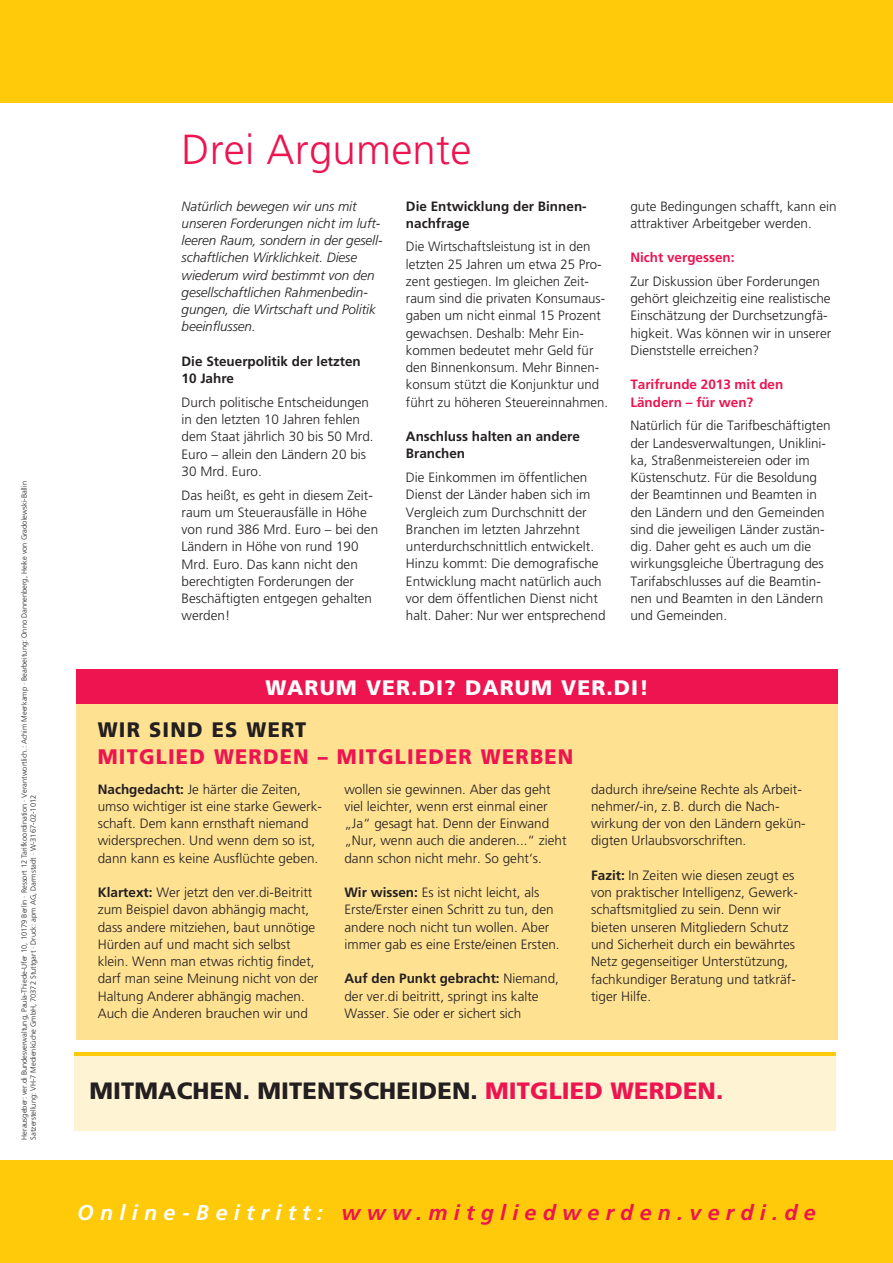
<style>
.page{position:relative;width:893px;height:1263px;background:#fff}
.page>*{position:absolute;margin:0;border:0;box-sizing:border-box;transform-origin:0 0}
.t1{font:300 42px "Frutiger LT Std";letter-spacing:.005em;color:#ed1450}
.t2{font:900 23.7px "Frutiger LT Std";letter-spacing:.005em;color:#231f20}
.t3{font:italic 700 21.45px "Frutiger LT Std";letter-spacing:.295em;color:#ed1450}
.t4{font:900 21px "Frutiger LT Std";letter-spacing:.06em;color:#ed1450;scale:.95 1}
.t5{font:900 21px "Frutiger LT Std";letter-spacing:.05em;color:#fff}
.t6{font:900 21px "Frutiger LT Std";color:#231f20;scale:.95 1}
.t7{font:300 13.5px/17.2px "Frutiger LT Std";color:#231f20}
.t8{font:italic 300 13.5px/17.2px "Frutiger LT Std";letter-spacing:-.005em;color:#231f20}
.t9{font:700 13.5px/17.2px "Frutiger LT Std";color:#231f20}
.t10{font:700 13.5px/17.2px "Frutiger LT Std";color:#ed1450}
.t11{font:300 7.5px/9px "Frutiger LT Std";color:#231f20}
.s1{font-weight:700}
.s2{color:#ed1450}
.s3{color:#fff}
</style>
<div class="page">
<div style="left:74px;top:1052px;width:762px;height:79px;background:#fef3d2"></div>
<hr style="left:74px;top:1052px;width:761px;height:4px;background:#feca0a">
<div style="left:0;top:1161px;width:893px;height:102px;background:#feca0a"></div>
<div style="left:0;top:0;width:893px;height:102px;background:#feca0a"></div>
<div style="left:77px;top:670px;width:761px;height:370px;background:#ffe192"></div>
<div style="left:77px;top:670px;width:761px;height:34px;background:#ed1450"></div>
<p class="t11" style="left:20px;top:1140px;width:660px;rotate:-90deg">Herausgeber: ver.di Bundesverwaltung, Paula-Thiede-Ufer 10, 10179 Berlin · Ressort 12 Tarifkoordination · Verantwortlich.: Achim Meerkamp · Bearbeitung: Onno Dannenberg, Heike von Gradolewski-Ballin<br>Satzerstellung: VH-7 Medienküche GmbH, 70372 Stuttgart · Druck: apm AG, Darmstadt · W-3167-02-1012</p>
<h1 class="t1" style="left:182px;top:125px;width:291px">Drei Argumente</h1>
<p class="t8" style="left:182px;top:197px;width:203px">Natürlich bewegen wir uns mit unseren Forderungen nicht im luft&shy;leeren Raum, sondern in der gesell&shy;schaftlichen Wirklichkeit. Diese wiederum wird bestimmt von den gesellschaftlichen Rahmenbedin&shy;gungen, die Wirtschaft und Politik beeinflussen.</p>
<p class="t9" style="left:182px;top:353px;width:181px">Die Steuerpolitik der letzten<br>10 Jahre</p>
<p class="t7" style="left:182px;top:394px;width:194px">Durch politische Entscheidungen in den letzten 10 Jahren fehlen dem Staat jährlich 30 bis 50 Mrd.<br>Euro – allein den Ländern 20 bis<br>30 Mrd. Euro.</p>
<p class="t7" style="left:182px;top:486px;width:198px">Das heißt, es geht in diesem Zeit&shy;raum um Steuerausfälle in Höhe von rund 386 Mrd. Euro – bei den<br>Ländern in Höhe von rund 190<br>Mrd. Euro. Das kann nicht den berechtigten Forderungen der<br>Beschäftigten entgegen gehalten werden!</p>
<p class="t9" style="left:406px;top:197px;width:182px">Die Entwicklung der Binnen&shy;nachfrage</p>
<p class="t7" style="left:406px;top:238px;width:204px">Die Wirtschaftsleistung ist in den letzten 25 Jahren um etwa 25 Pro&shy;zent gestiegen. Im gleichen Zeit&shy;raum sind die privaten Konsumaus&shy;gaben um nicht einmal 15 Prozent gewachsen. Deshalb: Mehr Ein&shy;kommen bedeutet mehr Geld für den Binnenkonsum. Mehr Binnen&shy;konsum stützt die Konjunktur und führt zu höheren Steuereinnahmen.</p>
<p class="t9" style="left:406px;top:428px;width:176px">Anschluss halten an andere<br>Branchen</p>
<p class="t7" style="left:406px;top:469px;width:201px">Die Einkommen im öffentlichen<br>Dienst der Länder haben sich im<br>Vergleich zum Durchschnitt der<br>Branchen im letzten Jahrzehnt unterdurchschnittlich entwickelt.<br>Hinzu kommt: Die demografische<br>Entwicklung macht natürlich auch vor dem öffentlichen Dienst nicht halt. Daher: Nur wer entsprechend</p>
<p class="t7" style="left:630px;top:197px;width:208px">gute Bedingungen schafft, kann ein attraktiver Arbeitgeber werden.</p>
<p class="t10" style="left:630px;top:249px;width:106px">Nicht vergessen:</p>
<p class="t7" style="left:630px;top:273px;width:203px">Zur Diskussion über Forderungen gehört gleichzeitig eine realistische Einschätzung der Durchsetzungfä&shy;higkeit. Was können wir in unserer Dienststelle erreichen?</p>
<p class="t10" style="left:630px;top:376px;width:155px">Tarifrunde 2013 mit den<br>Ländern – für wen?</p>
<p class="t7" style="left:630px;top:417px;width:202px">Natürlich für die Tarifbeschäftigten der Landesverwaltungen, Uniklini&shy;ka, Straßenmeistereien oder im<br>Küstenschutz. Für die Besoldung der Beamtinnen und Beamten in den Ländern und den Gemeinden sind die jeweiligen Länder zustän&shy;dig. Daher geht es auch um die wirkungsgleiche Übertragung des<br>Tarifabschlusses auf die Beamtin&shy;nen und Beamten in den Ländern und Gemeinden.</p>
<h3 class="t5" style="left:266px;top:675px;width:19px">WAR</h3>
<h3 class="t5" style="left:320px;top:675px;width:163px">UM VER.DI? DAR</h3>
<h3 class="t5" style="left:515px;top:675px;width:135px">UM VER.DI !</h3>
<h3 class="t6" style="left:98px;top:716px;width:16px">WIR</h3>
<h3 class="t6" style="left:149px;top:716px;width:15px">SIND</h3>
<h3 class="t6" style="left:212px;top:716px;width:54px">ES WERT</h3>
<h3 class="t4" style="left:98px;top:743px;width:502px">MITGLIED WERDEN – MITGLIEDER WERBEN</h3>
<p class="t7" style="left:98px;top:780px;width:226px"><span class="s1">Nachgedacht:</span> Je härter die Zeiten, umso wichtiger ist eine starke Gewerk&shy;schaft. Dem kann ernsthaft niemand widersprechen. Und wenn dem so ist, dann kann es keine Ausflüchte geben.</p>
<p class="t7" style="left:98px;top:884px;width:222px"><span class="s1">Klartext:</span> Wer jetzt den ver.di-Beitritt zum Beispiel davon abhängig macht, dass andere mitziehen, baut unnötige Hürden auf und macht sich selbst klein. Wenn man etwas richtig findet, darf man seine Meinung nicht von der Haltung Anderer abhängig machen.<br>Auch die Anderen brauchen wir und</p>
<p class="t7" style="left:344px;top:780px;width:224px">wollen sie gewinnen. Aber das geht viel leichter, wenn erst einmal einer „Ja“ gesagt hat. Denn der Einwand „Nur, wenn auch die anderen...“ zieht dann schon nicht mehr. So geht‘s.</p>
<p class="t7" style="left:344px;top:884px;width:217px"><span class="s1">Wir wissen:</span> Es ist nicht leicht, als Erste/Erster einen Schritt zu tun, den andere noch nicht tun wollen. Aber immer gab es eine Erste/einen Ersten.</p>
<p class="t7" style="left:344px;top:970px;width:216px"><span class="s1">Auf den Punkt gebracht:</span> Niemand, der ver.di beitritt, springt ins kalte<br>Wasser. Sie oder er sichert sich</p>
<p class="t7" style="left:591px;top:781px;width:215px">dadurch ihre/seine Rechte als Arbeit&shy;nehmer/-in, z.B. durch die Nach&shy;wirkung der von den Ländern gekün&shy;digten Urlaubsvorschriften.</p>
<p class="t7" style="left:591px;top:867px;width:208px"><span class="s1">Fazit:</span> In Zeiten wie diesen zeugt es von praktischer Intelligenz, Gewerk&shy;schaftsmitglied zu sein. Denn wir bieten unseren Mitgliedern Schutz und Sicherheit durch ein bewährtes Netz gegenseitiger Unterstützung, fachkundiger Beratung und tatkräf&shy;tiger Hilfe.</p>
<h2 class="t2" style="left:89px;top:1076px;width:635px">MITMACHEN. MITENTSCHEIDEN. <span class="s2">MITGLIED WERDEN.</span></h2>
<h3 class="t3" style="left:77px;top:1200px;width:740px"><span class="s3">Online-Beitritt:</span> www.mitgliedwerden.verdi.de</h3>
</div>
